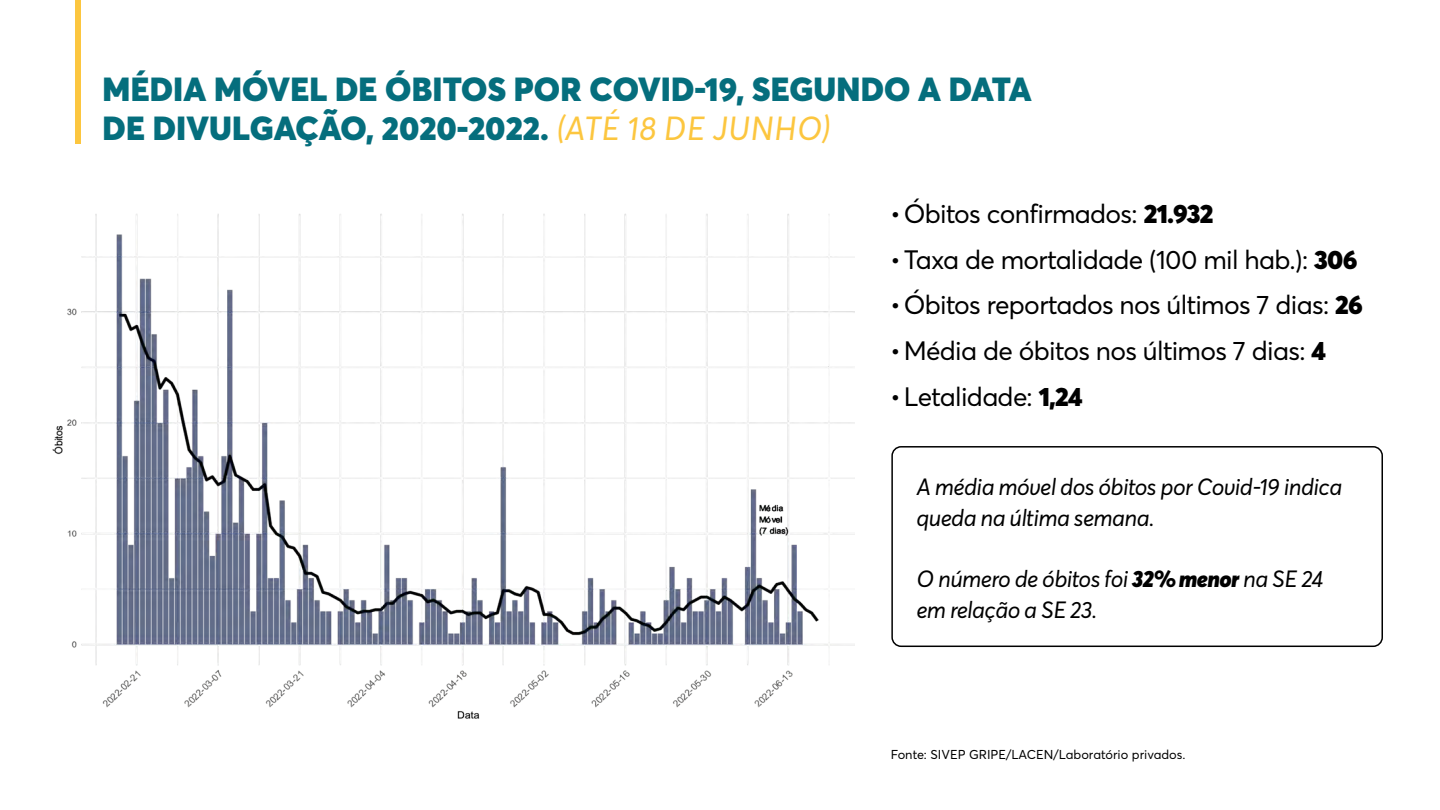
<style>
.page{position:relative;width:1440px;height:810px;background:#fff}
.page>*{position:absolute;margin:0;border:0;box-sizing:border-box;transform-origin:0 0}
.t1{font:900 33px/39px "Averta";letter-spacing:.005em;color:#056e7d}
.t2{font:26.25px "Averta";letter-spacing:-.025em;color:#000}
.t3{font:italic 23.25px/30.8px "Averta";letter-spacing:-.025em;color:#000}
.t4{font:12.75px "Averta";color:#000}
.s1{font-weight:400;font-style:italic;color:#fcc63f}
.s2{font-weight:900}
</style>
<div class="page">
<div style="left:75px;top:0;width:6px;height:144px;background:#fcc63f"></div>
<img style="left:52px;top:214px;width:802px;height:505px">
<div style="left:891px;top:446px;width:492px;height:201px;border:2px solid #000;border-radius:9px"></div>
<p class="t1" style="left:103px;top:70px;width:931px">MÉDIA MÓVEL DE ÓBITOS POR COVID-19, SEGUNDO A DATA<br>DE DIVULGAÇÃO, 2020-2022. <span class="s1">(ATÉ 18 DE JUNHO)</span></p>
<p class="t2" style="left:890px;top:197px;width:325px">•Óbitos confirmados: <span class="s2">21.932</span></p>
<p class="t2" style="left:890px;top:243px;width:469px">•Taxa de mortalidade (100 mil hab.): <span class="s2">306</span></p>
<p class="t2" style="left:890px;top:289px;width:474px">•Óbitos reportados nos últimos 7 dias: <span class="s2">26</span></p>
<p class="t2" style="left:890px;top:334px;width:437px">•Média de óbitos nos últimos 7 dias: <span class="s2">4</span></p>
<p class="t2" style="left:890px;top:380px;width:194px">•Letalidade: <span class="s2">1,24</span></p>
<p class="t3" style="left:916px;top:473px;width:427px">A média móvel dos óbitos por Covid-19 indica queda na última semana.</p>
<p class="t3" style="left:916px;top:565px;width:409px">O número de óbitos foi <span class="s2">32% menor</span> na SE 24 em relação a SE 23.</p>
<p class="t4" style="left:891px;top:747px;width:296px">Fonte: SIVEP GRIPE/LACEN/Laboratório privados.</p>
</div>
